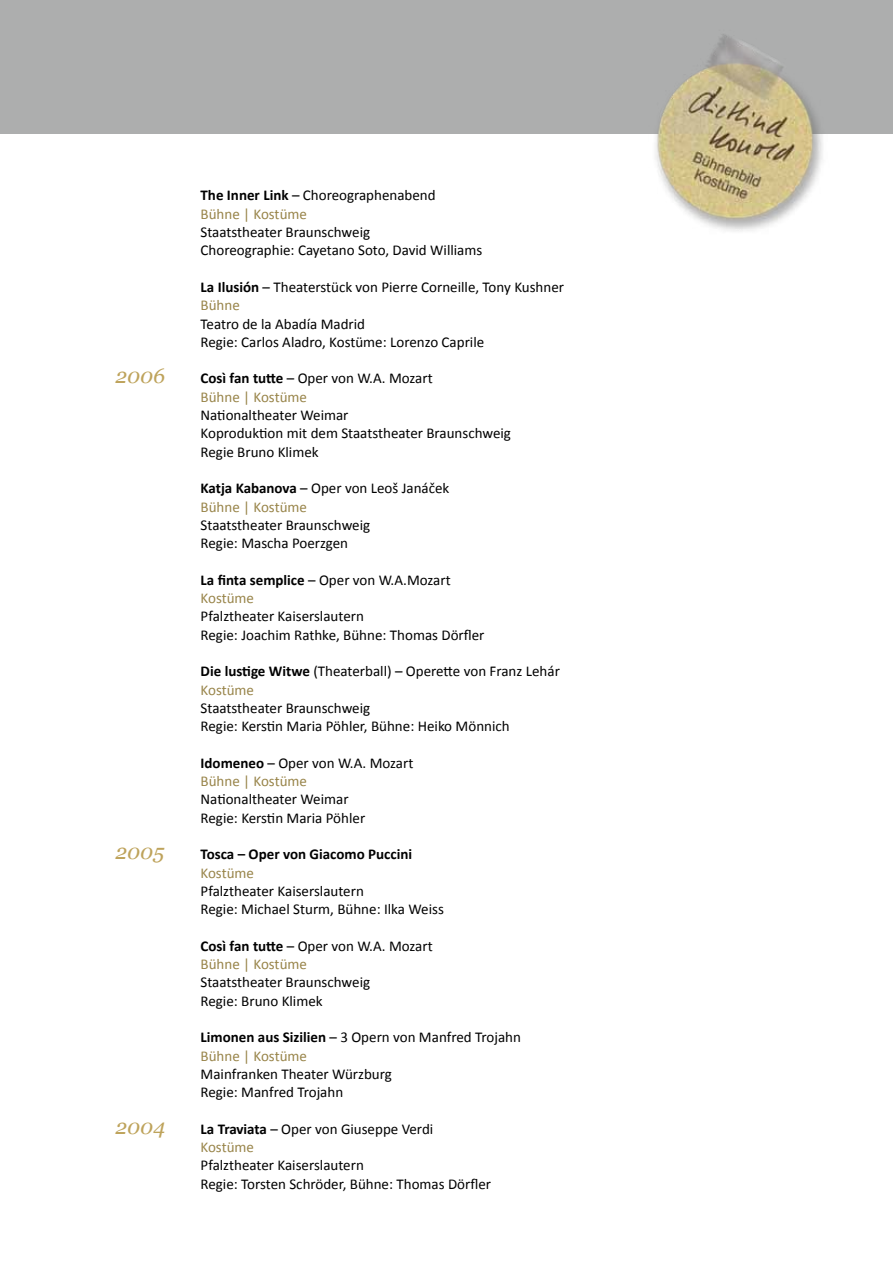
<style>
.page{position:relative;width:893px;height:1263px;background:#fff}
.page>*{position:absolute;margin:0;border:0;box-sizing:border-box;transform-origin:0 0}
.t1{font:italic 21px "Georgia";color:#bea35b}
.t2{font:15px/18.3px "Calibri";color:#000}
.t3{font:700 15px "Calibri";color:#000}
.t4{font:15px "Calibri";color:#988449}
.s1{font-weight:700}
.s2{color:#988449}
</style>
<div class="page">
<img style="left:0;top:0;width:893px;height:231px">
<p class="t2" style="left:201px;top:186px;width:237px"><span class="s1">The Inner Link</span> – Choreographenabend<br><span class="s2">Bühne | Kostüme</span></p>
<p class="t2" style="left:201px;top:222px;width:283px">Staatstheater Braunschweig<br>Choreographie: Cayetano Soto, David Williams</p>
<p class="t2" style="left:201px;top:277px;width:365px"><span class="s1">La Ilusión</span> – Theaterstück von Pierre Corneille, Tony Kushner<br><span class="s2">Bühne</span></p>
<p class="t2" style="left:201px;top:314px;width:285px">Teatro de la Abadía Madrid<br>Regie: Carlos Aladro, Kostüme: Lorenzo Caprile</p>
<h1 class="t1" style="left:116px;top:363px;width:51px">2006</h1>
<p class="t2" style="left:201px;top:369px;width:234px"><span class="s1">Così fan tutte</span> – Oper von W.A. Mozart<br><span class="s2">Bühne | Kostüme</span></p>
<p class="t2" style="left:201px;top:405px;width:312px">Nationaltheater Weimar<br>Koproduktion mit dem Staatstheater Braunschweig<br>Regie Bruno Klimek</p>
<p class="t2" style="left:201px;top:478px;width:250px"><span class="s1">Katja Kabanova</span> – Oper von Leoš Janáček<br><span class="s2">Bühne | Kostüme</span></p>
<p class="t2" style="left:201px;top:515px;width:171px">Staatstheater Braunschweig<br>Regie: Mascha Poerzgen</p>
<p class="t2" style="left:201px;top:570px;width:252px"><span class="s1">La finta semplice</span> – Oper von W.A.Mozart<br><span class="s2">Kostüme</span></p>
<p class="t2" style="left:201px;top:606px;width:285px">Pfalztheater Kaiserslautern<br>Regie: Joachim Rathke, Bühne: Thomas Dörfler</p>
<p class="t2" style="left:201px;top:661px;width:361px"><span class="s1">Die lustige Witwe</span> (Theaterball) – Operette von Franz Lehár<br><span class="s2">Kostüme</span></p>
<p class="t2" style="left:201px;top:698px;width:311px">Staatstheater Braunschweig<br>Regie: Kerstin Maria Pöhler, Bühne: Heiko Mönnich</p>
<p class="t2" style="left:201px;top:753px;width:214px"><span class="s1">Idomeneo</span> – Oper von W.A. Mozart<br><span class="s2">Bühne | Kostüme</span></p>
<p class="t2" style="left:201px;top:789px;width:166px">Nationaltheater Weimar<br>Regie: Kerstin Maria Pöhler</p>
<h1 class="t1" style="left:116px;top:839px;width:50px">2005</h1>
<p class="t3" style="left:201px;top:845px;width:213px">Tosca – Oper von Giacomo Puccini</p>
<p class="t4" style="left:201px;top:863px;width:55px">Kostüme</p>
<p class="t2" style="left:201px;top:881px;width:245px">Pfalztheater Kaiserslautern<br>Regie: Michael Sturm, Bühne: Ilka Weiss</p>
<p class="t2" style="left:201px;top:936px;width:234px"><span class="s1">Così fan tutte</span> – Oper von W.A. Mozart<br><span class="s2">Bühne | Kostüme</span></p>
<p class="t2" style="left:201px;top:972px;width:171px">Staatstheater Braunschweig<br>Regie: Bruno Klimek</p>
<p class="t2" style="left:201px;top:1027px;width:322px"><span class="s1">Limonen aus Sizilien</span> – 3 Opern von Manfred Trojahn<br><span class="s2">Bühne | Kostüme</span></p>
<p class="t2" style="left:201px;top:1064px;width:193px">Mainfranken Theater Würzburg<br>Regie: Manfred Trojahn</p>
<h1 class="t1" style="left:116px;top:1113px;width:51px">2004</h1>
<p class="t2" style="left:201px;top:1119px;width:234px"><span class="s1">La Traviata</span> – Oper von Giuseppe Verdi<br><span class="s2">Kostüme</span></p>
<p class="t2" style="left:201px;top:1155px;width:292px">Pfalztheater Kaiserslautern<br>Regie: Torsten Schröder, Bühne: Thomas Dörfler</p>
</div>
